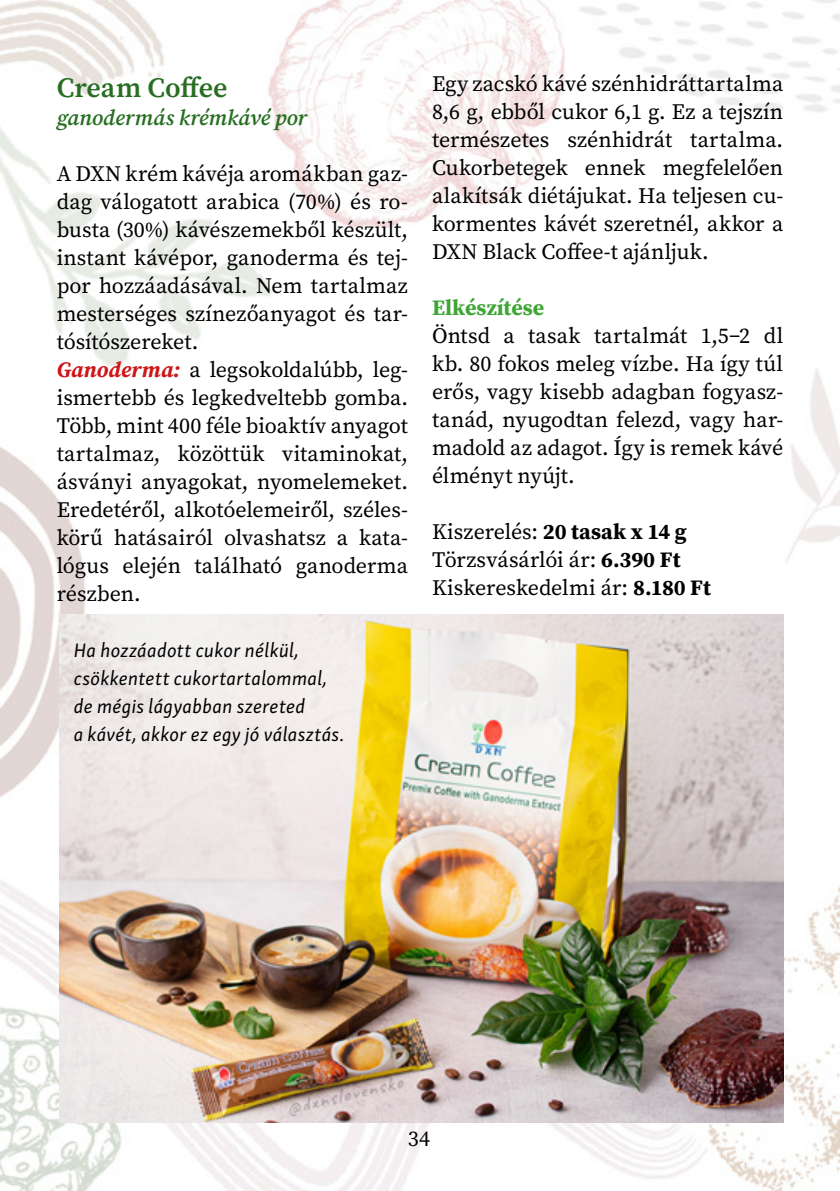
<style>
.page{position:relative;width:840px;height:1191px;background:#fff}
.page>*{position:absolute;margin:0;border:0;box-sizing:border-box;transform-origin:0 0}
.t1{font:600 28px "Source Serif Pro";color:#286e22}
.t2{font:22px/28px "Source Serif Pro";letter-spacing:-.005em;color:#000}
.t3{font:italic 600 22px "Source Serif Pro";color:#286e22}
.t4{font:700 22px "Source Serif Pro";color:#3fa535}
.t5{font:italic 20px/28px "Skolar Sans Latn";letter-spacing:.015em;color:#000}
.s1{font-weight:700;font-style:italic;color:#cd1619}
.s2{font-weight:700}
</style>
<div class="page">
<img style="left:0;top:0;width:839px;height:1190px">
<img style="left:59px;top:614px;width:723px;height:509px">
<p class="t1" style="left:57px;top:69px;width:172px">Cream Coffee</p>
<p class="t3" style="left:57px;top:103px;width:251px">ganodermás krémkávé por</p>
<p class="t2" style="left:57px;top:160px;width:352px">A DXN krém kávéja aromákban gaz&shy;dag válogatott arabica (70%) és ro&shy;busta (30%) kávészemekből készült, instant kávépor, ganoderma és tej&shy;por hozzáadásával. Nem tartalmaz mesterséges színezőanyagot és tar&shy;tósítószereket.<br><span class="s1">Ganoderma:</span> a legsokoldalúbb, leg&shy;ismertebb és legkedveltebb gomba.<br>Több, mint 400 féle bioaktív anyagot tartalmaz, közöttük vitaminokat, ásványi anyagokat, nyomelemeket.<br>Eredetéről, alkotóelemeiről, széles&shy;körű hatásairól olvashatsz a kata&shy;lógus elején található ganoderma részben.</p>
<p class="t5" style="left:74px;top:635px;width:272px">Ha hozzáadott cukor nélkül, csökkentett cukortartalommal, de mégis lágyabban szereted<br>a kávét, akkor ez egy jó választás.</p>
<p class="t2" style="left:432px;top:69px;width:352px;text-align:justify">Egy zacskó kávé szénhidráttartalma 8,6 g, ebből cukor 6,1 g. Ez a tejszín természetes szénhidrát tartalma.<br>Cukorbetegek ennek megfelelően alakítsák diétájukat. Ha teljesen cu&shy;kormentes kávét szeretnél, akkor a DXN Black Coffee-t ajánljuk.</p>
<p class="t4" style="left:432px;top:292px;width:114px">Elkészítése</p>
<p class="t2" style="left:432px;top:322px;width:352px;text-align:justify">Öntsd a tasak tartalmát 1,5–2 dl kb. 80 fokos meleg vízbe. Ha így túl erős, vagy kisebb adagban fogyasz&shy;tanád, nyugodtan felezd, vagy har&shy;madold az adagot. Így is remek kávé élményt nyújt.</p>
<p class="t2" style="left:432px;top:518px;width:280px">Kiszerelés: <span class="s2">20 tasak x 14 g<br></span>Törzsvásárlói ár: <span class="s2">6.390 Ft<br></span>Kiskereskedelmi ár: <span class="s2">8.180 Ft</span></p>
<p class="t2" style="left:407px;top:1124px;width:24px">34</p>
</div>
